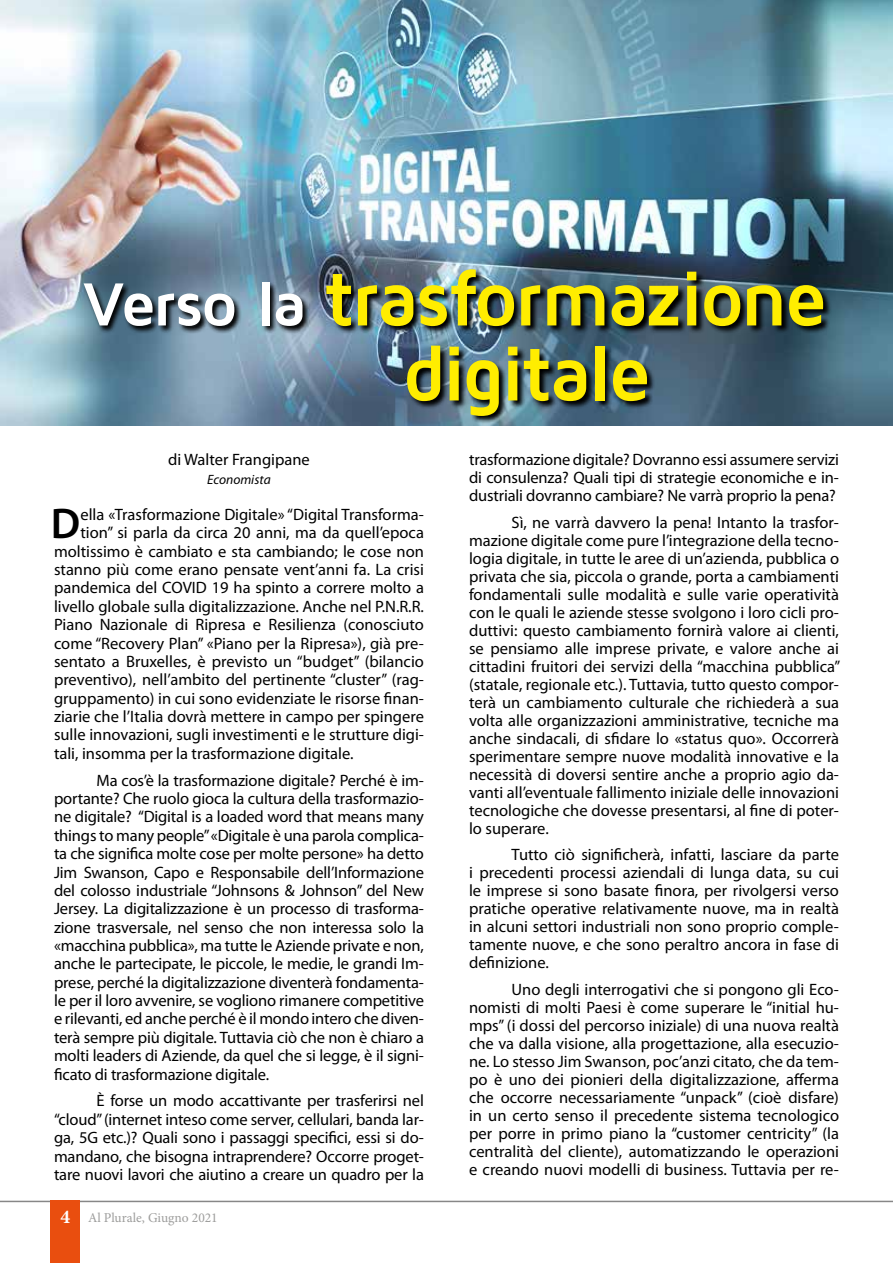
<style>
.page{position:relative;width:893px;height:1263px;background:#fff}
.page>*{position:absolute;margin:0;border:0;box-sizing:border-box;transform-origin:0 0}
.t1{font:700 79.5px/75px "Maven Pro";letter-spacing:-.04em;color:#ffed00;scale:.96 1}
.t2{font:600 43.2px "Myriad Pro";color:#000}
.t3{font:16.5px/18px "Myriad Pro";color:#000;text-align:justify}
.t4{font:13.5px "Minion Pro";color:#9d9d9c}
.t5{font:italic 13.5px "Myriad Pro";color:#000}
.s1{font-size:63px;color:#fff}
.s2{font-weight:700;font-size:19.5px;color:#fff}
</style>
<div class="page">
<hr style="left:0;top:1201px;width:893px;height:1px;background:#878787">
<div style="left:51px;top:1201px;width:29px;height:62px;background:#e94e0f"></div>
<img style="left:0;top:0;width:893px;height:425px">
<svg style="left:84px;top:269px;width:748px;height:155px;background:#4a6274"></svg>
<h1 class="t1" style="left:402px;top:262px;width:444px;text-indent:-319px"><span class="s1">Verso la</span> trasformazione digitale</h1>
<p class="t3" style="left:168px;top:450px;width:143px">di Walter Frangipane</p>
<p class="t5" style="left:207px;top:471px;width:65px">Economista</p>
<h2 class="t2" style="left:51px;top:496px;width:31px">D</h2>
<p class="t3" style="left:80px;top:506px;width:345px">ella «Trasformazione Digitale» “Digital Transforma-</p>
<p class="t3" style="left:80px;top:524px;width:345px">tion” si parla da circa 20 anni, ma da quell’epoca</p>
<p class="t3" style="left:54px;top:542px;width:371px">moltissimo è cambiato e sta cambiando; le cose non</p>
<p class="t3" style="left:54px;top:560px;width:371px">stanno più come erano pensate vent’anni fa. La crisi</p>
<p class="t3" style="left:54px;top:579px;width:371px">pandemica del COVID 19 ha spinto a correre molto a</p>
<p class="t3" style="left:54px;top:597px;width:371px">livello globale sulla digitalizzazione. Anche nel P.N.R.R.</p>
<p class="t3" style="left:54px;top:615px;width:371px">Piano Nazionale di Ripresa e Resilienza (conosciuto</p>
<p class="t3" style="left:54px;top:634px;width:371px">come “Recovery Plan” «Piano per la Ripresa»), già pre-</p>
<p class="t3" style="left:54px;top:652px;width:371px">sentato a Bruxelles, è previsto un “budget” (bilancio</p>
<p class="t3" style="left:54px;top:670px;width:371px">preventivo), nell’ambito del pertinente “cluster” (rag-</p>
<p class="t3" style="left:54px;top:689px;width:371px">gruppamento) in cui sono evidenziate le risorse finan-</p>
<p class="t3" style="left:54px;top:707px;width:371px">ziarie che l’Italia dovrà mettere in campo per spingere</p>
<p class="t3" style="left:54px;top:726px;width:371px">sulle innovazioni, sugli investimenti e le strutture digi-</p>
<p class="t3" style="left:54px;top:744px;width:301px">tali, insomma per la trasformazione digitale.</p>
<p class="t3" style="left:54px;top:771px;width:371px;text-indent:43px">Ma cos’è la trasformazione digitale? Perché è im&shy;portante? Che ruolo gioca la cultura della trasformazio&shy;ne digitale? “Digital is a loaded word that means many things to many people” «Digitale è una parola complica&shy;ta che significa molte cose per molte persone» ha detto Jim Swanson, Capo e Responsabile dell’Informazione del colosso industriale “Johnsons &amp; Johnson” del New Jersey. La digitalizzazione è un processo di trasforma&shy;zione trasversale, nel senso che non interessa solo la «macchina pubblica», ma tutte le Aziende private e non, anche le partecipate, le piccole, le medie, le grandi Im&shy;prese, perché la digitalizzazione diventerà fondamenta&shy;le per il loro avvenire, se vogliono rimanere competitive e rilevanti, ed anche perché è il mondo intero che diven&shy;terà sempre più digitale. Tuttavia ciò che non è chiaro a molti leaders di Aziende, da quel che si legge, è il signi&shy;ficato di trasformazione digitale.</p>
<p class="t3" style="left:54px;top:1091px;width:371px;text-indent:43px">È forse un modo accattivante per trasferirsi nel “cloud” (internet inteso come server, cellulari, banda lar&shy;ga, 5G etc.)? Quali sono i passaggi specifici, essi si do&shy;mandano, che bisogna intraprendere? Occorre proget&shy;tare nuovi lavori che aiutino a creare un quadro per la</p>
<p class="t4" style="left:60px;top:1208px;width:159px"><span class="s2">4</span> Al Plurale, Giugno 2021</p>
<p class="t3" style="left:469px;top:450px;width:371px">trasformazione digitale? Dovranno essi assumere servizi di consulenza? Quali tipi di strategie economiche e in&shy;dustriali dovranno cambiare? Ne varrà proprio la pena?</p>
<p class="t3" style="left:469px;top:513px;width:373px;text-indent:43px">Sì, ne varrà davvero la pena! Intanto la trasfor&shy;mazione digitale come pure l’integrazione della tecno&shy;logia digitale, in tutte le aree di un’azienda, pubblica o privata che sia, piccola o grande, porta a cambiamenti fondamentali sulle modalità e sulle varie operatività con le quali le aziende stesse svolgono i loro cicli pro&shy;duttivi: questo cambiamento fornirà valore ai clienti, se pensiamo alle imprese private, e valore anche ai cittadini fruitori dei servizi della “macchina pubblica” (statale, regionale etc.). Tuttavia, tutto questo compor&shy;terà un cambiamento culturale che richiederà a sua volta alle organizzazioni amministrative, tecniche ma anche sindacali, di sfidare lo «status quo». Occorrerà sperimentare sempre nuove modalità innovative e la necessità di doversi sentire anche a proprio agio da&shy;vanti all’eventuale fallimento iniziale delle innovazioni tecnologiche che dovesse presentarsi, al fine di poter&shy;lo superare.</p>
<p class="t3" style="left:469px;top:845px;width:371px;text-indent:43px">Tutto ciò significherà, infatti, lasciare da parte i precedenti processi aziendali di lunga data, su cui le imprese si sono basate finora, per rivolgersi verso pratiche operative relativamente nuove, ma in realtà in alcuni settori industriali non sono proprio comple&shy;tamente nuove, e che sono peraltro ancora in fase di definizione.</p>
<p class="t3" style="left:469px;top:980px;width:371px;text-indent:43px">Uno degli interrogativi che si pongono gli Eco&shy;nomisti di molti Paesi è come superare le “initial hu&shy;mps” (i dossi del percorso iniziale) di una nuova realtà che va dalla visione, alla progettazione, alla esecuzio&shy;ne. Lo stesso Jim Swanson, poc’anzi citato, che da tem&shy;po è uno dei pionieri della digitalizzazione, afferma che occorre necessariamente “unpack” (cioè disfare) in un certo senso il precedente sistema tecnologico per porre in primo piano la “customer centricity” (la centralità del cliente), automatizzando le operazioni e creando nuovi modelli di business. Tuttavia per re-</p>
</div>
